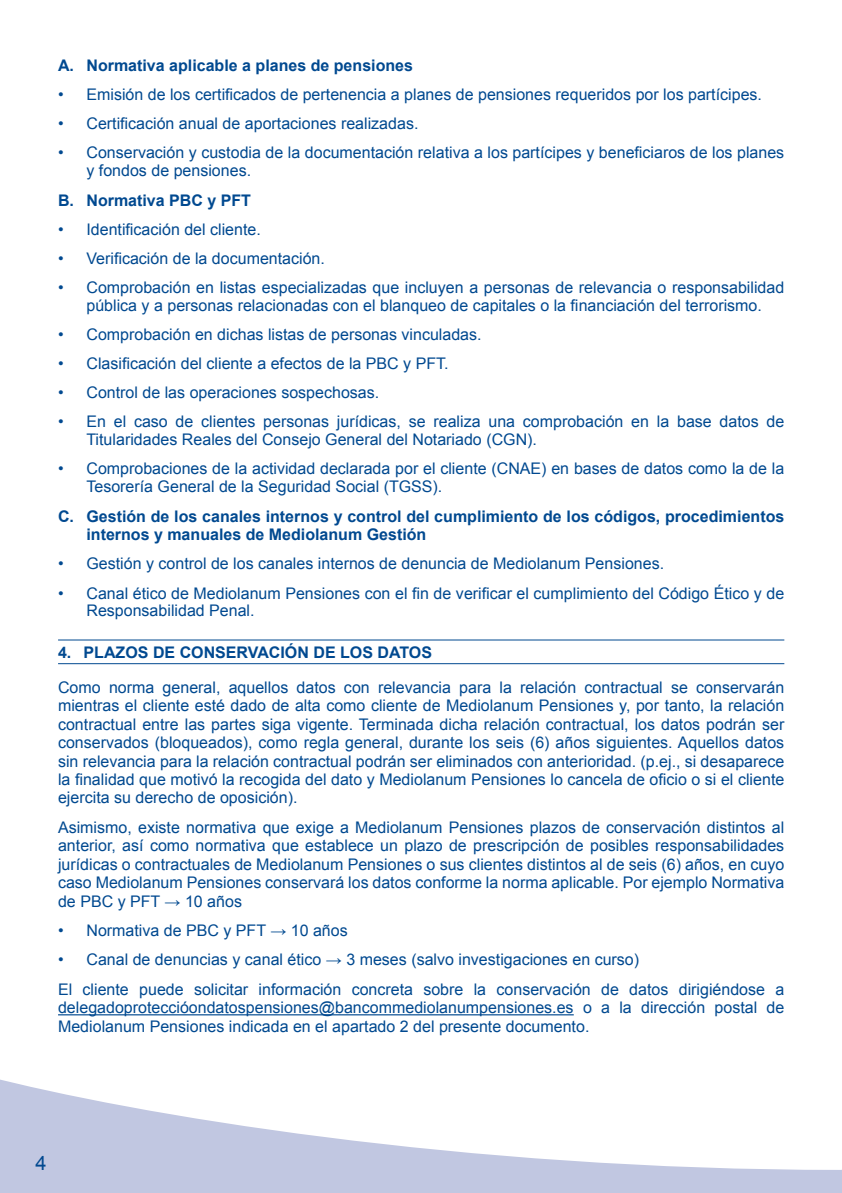
<style>
.page{position:relative;width:842px;height:1193px;background:#fff}
.page>*{position:absolute;margin:0;border:0;box-sizing:border-box;transform-origin:0 0}
.t1{font:20px "Arial";color:#014990}
.texto{font:16px/18.4px "Arial";color:#014990;text-align:justify}
.TEXTO_ENTRADO{font:16px/17.8px "Arial";color:#014990}
.bold{font:700 16px/18.4px "Arial";color:#014990}
.TITULO_NEGRO{font:700 16px "Arial";color:#014990}
</style>
<div class="page">
<svg style="left:0;top:1079px;width:839px;height:114px"></svg>
<hr style="left:58px;top:639px;width:726px;height:1px;background:#014990">
<hr style="left:58px;top:663px;width:726px;height:1px;background:#014990">
<hr style="left:58px;top:1014px;width:515px;height:1px;background:#014990">
<svg style="left:839px;top:1169px;width:3px;height:24px"></svg>
<p class="bold" style="left:58px;top:56px;width:356px">A. Normativa aplicable a planes de pensiones</p>
<p class="TEXTO_ENTRADO" style="left:58px;top:85px;width:705px">• Emisión de los certificados de pertenencia a planes de pensiones requeridos por los partícipes.</p>
<p class="TEXTO_ENTRADO" style="left:58px;top:115px;width:362px">• Certificación anual de aportaciones realizadas.</p>
<p class="TEXTO_ENTRADO" style="left:86px;top:144px;width:699px;text-indent:-28px">• Conservación y custodia de la documentación relativa a los partícipes y beneficiaros de los planes y fondos de pensiones.</p>
<p class="bold" style="left:58px;top:191px;width:194px">B. Normativa PBC y PFT</p>
<p class="TEXTO_ENTRADO" style="left:58px;top:220px;width:204px">• Identificación del cliente.</p>
<p class="TEXTO_ENTRADO" style="left:58px;top:250px;width:268px">• Verificación de la documentación.</p>
<p class="TEXTO_ENTRADO" style="left:58px;top:279px;width:727px;text-align:center">• Comprobación en listas especializadas que incluyen a personas de relevancia o responsabilidad pública y a personas relacionadas con el blanqueo de capitales o la financiación del terrorismo.</p>
<p class="TEXTO_ENTRADO" style="left:58px;top:326px;width:425px">• Comprobación en dichas listas de personas vinculadas.</p>
<p class="TEXTO_ENTRADO" style="left:58px;top:355px;width:392px">• Clasificación del cliente a efectos de la PBC y PFT.</p>
<p class="TEXTO_ENTRADO" style="left:58px;top:384px;width:322px">• Control de las operaciones sospechosas.</p>
<p class="TEXTO_ENTRADO" style="left:86px;top:413px;width:699px;text-indent:-28px">• En el caso de clientes personas jurídicas, se realiza una comprobación en la base datos de<br>Titularidades Reales del Consejo General del Notariado (CGN).</p>
<p class="TEXTO_ENTRADO" style="left:86px;top:460px;width:699px;text-indent:-28px">• Comprobaciones de la actividad declarada por el cliente (CNAE) en bases de datos como la de la<br>Tesorería General de la Seguridad Social (TGSS).</p>
<p class="bold" style="left:86px;top:508px;width:699px;text-indent:-28px">C. Gestión de los canales internos y control del cumplimiento de los códigos, procedimientos internos y manuales de Mediolanum Gestión</p>
<p class="TEXTO_ENTRADO" style="left:58px;top:555px;width:607px">• Gestión y control de los canales internos de denuncia de Mediolanum Pensiones.</p>
<p class="TEXTO_ENTRADO" style="left:86px;top:584px;width:699px;text-indent:-28px">• Canal ético de Mediolanum Pensiones con el fin de verificar el cumplimiento del Código Ético y de<br>Responsabilidad Penal.</p>
<p class="TITULO_NEGRO" style="left:58px;top:641px;width:375px">4. PLAZOS DE CONSERVACIÓN DE LOS DATOS</p>
<p class="texto" style="left:58px;top:678px;width:727px">Como norma general, aquellos datos con relevancia para la relación contractual se conservarán mientras el cliente esté dado de alta como cliente de Mediolanum Pensiones y, por tanto, la relación contractual entre las partes siga vigente. Terminada dicha relación contractual, los datos podrán ser conservados (bloqueados), como regla general, durante los seis (6) años siguientes. Aquellos datos sin relevancia para la relación contractual podrán ser eliminados con anterioridad. (p.ej., si desaparece la finalidad que motivó la recogida del dato y Mediolanum Pensiones lo cancela de oficio o si el cliente ejercita su derecho de oposición).</p>
<p class="texto" style="left:58px;top:818px;width:727px">Asimismo, existe normativa que exige a Mediolanum Pensiones plazos de conservación distintos al anterior, así como normativa que establece un plazo de prescripción de posibles responsabilidades jurídicas o contractuales de Mediolanum Pensiones o sus clientes distintos al de seis (6) años, en cuyo caso Mediolanum Pensiones conservará los datos conforme la norma aplicable. Por ejemplo Normativa de PBC y PFT → 10 años</p>
<p class="TEXTO_ENTRADO" style="left:58px;top:921px;width:291px">• Normativa de PBC y PFT → 10 años</p>
<p class="TEXTO_ENTRADO" style="left:58px;top:950px;width:582px">• Canal de denuncias y canal ético → 3 meses (salvo investigaciones en curso)</p>
<p class="texto" style="left:58px;top:980px;width:727px">El cliente puede solicitar información concreta sobre la conservación de datos dirigiéndose a delegadoproteccióondatospensiones@bancommediolanumpensiones.es o a la dirección postal de Mediolanum Pensiones indicada en el apartado 2 del presente documento.</p>
<p class="t1" style="left:35px;top:1150px;width:13px">4</p>
</div>
